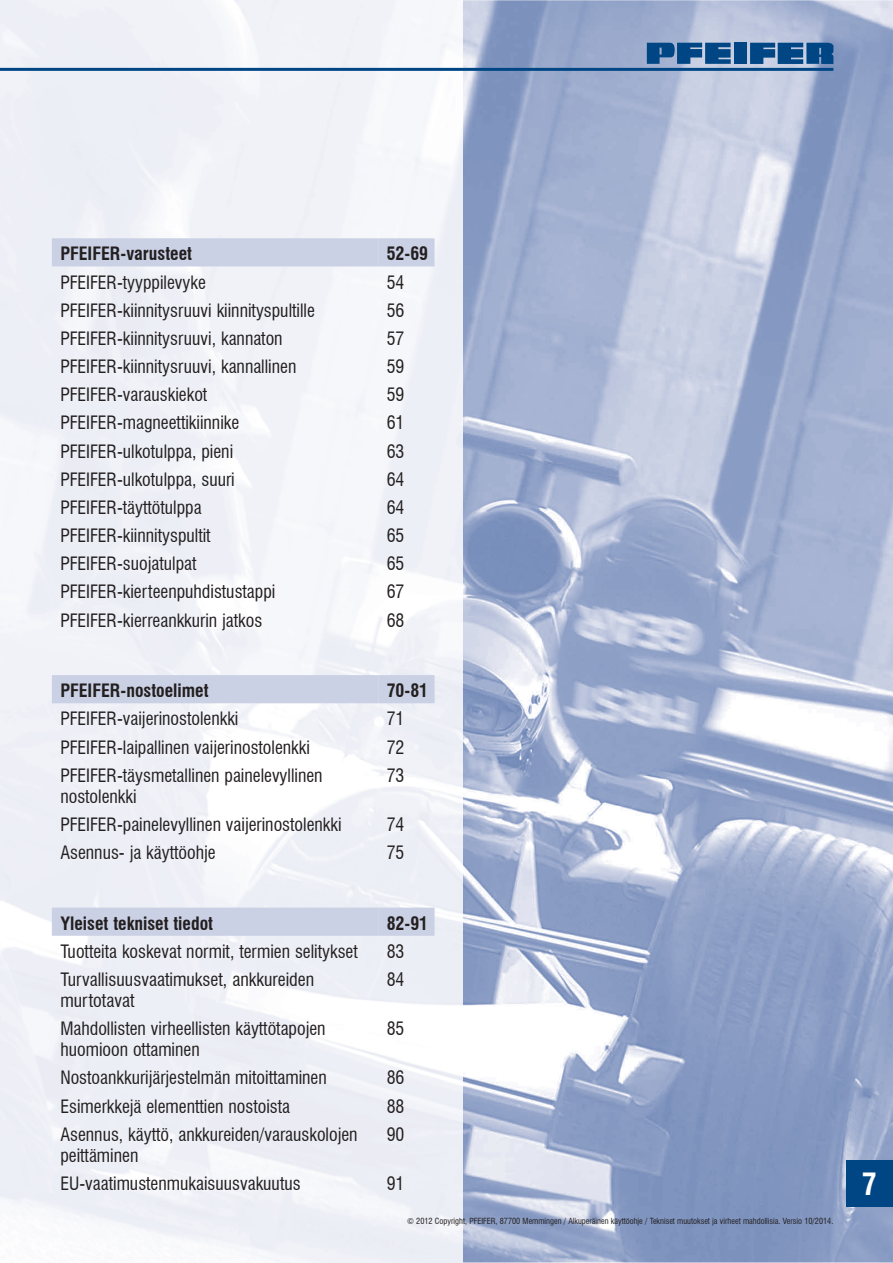
<style>
.page{position:relative;width:893px;height:1263px;background:#fff}
.page>*{position:absolute;margin:0;border:0;box-sizing:border-box;transform-origin:0 0}
.t1{font:700 condensed 30px "Swiss 721 BT";color:#fff}
.t2{font:condensed 18px/21px "Swiss 721 BT";color:#231f20}
.t3{font:700 condensed 18px "Swiss 721 BT";color:#231f20}
.t4{font:condensed 8.25px "Swiss 721 BT";color:#231f20}
</style>
<div class="page">
<img style="left:462px;top:0;width:430px;height:1263px">
<hr style="left:0;top:68px;width:833px;height:3px;background:#004685">
<svg style="left:646px;top:43px;width:84px;height:21px;background:#296198"></svg>
<div style="left:734px;top:43px;width:12px;height:21px;background:#004685"></div>
<svg style="left:750px;top:43px;width:83px;height:21px;background:#205c94"></svg>
<div style="left:846px;top:1161px;width:46px;height:46px;background:#004685"></div>
<svg style="left:52px;top:238px;width:326px;height:698px;fill:#f0f2f8"></svg>
<svg style="left:378px;top:238px;width:56px;height:698px"></svg>
<p class="t3" style="left:60px;top:243px;width:133px">PFEIFER-varusteet</p>
<p class="t3" style="left:387px;top:243px;width:43px">52-69</p>
<p class="t2" style="left:60px;top:272px;width:147px">PFEIFER-tyyppilevyke</p>
<p class="t2" style="left:387px;top:272px;width:19px">54</p>
<p class="t2" style="left:60px;top:300px;width:256px">PFEIFER-kiinnitysruuvi kiinnityspultille</p>
<p class="t2" style="left:387px;top:300px;width:19px">56</p>
<p class="t2" style="left:60px;top:328px;width:224px">PFEIFER-kiinnitysruuvi, kannaton</p>
<p class="t2" style="left:387px;top:328px;width:19px">57</p>
<p class="t2" style="left:60px;top:356px;width:237px">PFEIFER-kiinnitysruuvi, kannallinen</p>
<p class="t2" style="left:387px;top:356px;width:19px">59</p>
<p class="t2" style="left:60px;top:384px;width:148px">PFEIFER-varauskiekot</p>
<p class="t2" style="left:387px;top:384px;width:19px">59</p>
<p class="t2" style="left:60px;top:412px;width:180px">PFEIFER-magneettikiinnike</p>
<p class="t2" style="left:386px;top:412px;width:19px">61</p>
<p class="t2" style="left:60px;top:441px;width:174px">PFEIFER-ulkotulppa, pieni</p>
<p class="t2" style="left:387px;top:441px;width:19px">63</p>
<p class="t2" style="left:60px;top:469px;width:176px">PFEIFER-ulkotulppa, suuri</p>
<p class="t2" style="left:387px;top:469px;width:19px">64</p>
<p class="t2" style="left:60px;top:497px;width:143px">PFEIFER-täyttötulppa</p>
<p class="t2" style="left:387px;top:497px;width:19px">64</p>
<p class="t2" style="left:60px;top:525px;width:152px">PFEIFER-kiinnityspultit</p>
<p class="t2" style="left:386px;top:525px;width:19px">65</p>
<p class="t2" style="left:60px;top:553px;width:138px">PFEIFER-suojatulpat</p>
<p class="t2" style="left:387px;top:553px;width:19px">65</p>
<p class="t2" style="left:60px;top:581px;width:216px">PFEIFER-kierteenpuhdistustappi</p>
<p class="t2" style="left:386px;top:581px;width:19px">67</p>
<p class="t2" style="left:60px;top:610px;width:203px">PFEIFER-kierreankkurin jatkos</p>
<p class="t2" style="left:387px;top:610px;width:19px">68</p>
<p class="t3" style="left:60px;top:680px;width:150px">PFEIFER-nostoelimet</p>
<p class="t3" style="left:387px;top:680px;width:43px">70-81</p>
<p class="t2" style="left:60px;top:708px;width:180px">PFEIFER-vaijerinostolenkki</p>
<p class="t2" style="left:387px;top:708px;width:19px">71</p>
<p class="t2" style="left:60px;top:737px;width:251px">PFEIFER-laipallinen vaijerinostolenkki</p>
<p class="t2" style="left:387px;top:737px;width:19px">72</p>
<p class="t2" style="left:60px;top:765px;width:264px">PFEIFER-täysmetallinen painelevyllinen nostolenkki</p>
<p class="t2" style="left:387px;top:765px;width:19px">73</p>
<p class="t2" style="left:60px;top:814px;width:283px">PFEIFER-painelevyllinen vaijerinostolenkki</p>
<p class="t2" style="left:387px;top:814px;width:19px">74</p>
<p class="t2" style="left:60px;top:842px;width:157px">Asennus- ja käyttöohje</p>
<p class="t2" style="left:387px;top:842px;width:19px">75</p>
<p class="t3" style="left:60px;top:912px;width:154px">Yleiset tekniset tiedot</p>
<p class="t3" style="left:387px;top:912px;width:43px">82-91</p>
<p class="t2" style="left:60px;top:941px;width:299px">Tuotteita koskevat normit, termien selitykset</p>
<p class="t2" style="left:387px;top:941px;width:19px">83</p>
<p class="t2" style="left:60px;top:969px;width:255px">Turvallisuusvaatimukset, ankkureiden murtotavat</p>
<p class="t2" style="left:387px;top:969px;width:19px">84</p>
<p class="t2" style="left:60px;top:1018px;width:267px">Mahdollisten virheellisten käyttötapojen huomioon ottaminen</p>
<p class="t2" style="left:387px;top:1018px;width:19px">85</p>
<p class="t2" style="left:60px;top:1067px;width:268px">Nostoankkurijärjestelmän mitoittaminen</p>
<p class="t2" style="left:387px;top:1067px;width:19px">86</p>
<p class="t2" style="left:60px;top:1096px;width:231px">Esimerkkejä elementtien nostoista</p>
<p class="t2" style="left:387px;top:1096px;width:19px">88</p>
<p class="t2" style="left:60px;top:1124px;width:299px">Asennus, käyttö, ankkureiden/varauskolojen peittäminen</p>
<p class="t2" style="left:387px;top:1124px;width:19px">90</p>
<p class="t2" style="left:60px;top:1173px;width:242px">EU-vaatimustenmukaisuusvakuutus</p>
<p class="t2" style="left:387px;top:1173px;width:19px">91</p>
<p class="t4" style="left:407px;top:1216px;width:428px">© 2012 Copyright, PFEIFER, 87700 Memmingen / Alkuperäinen käyttöohje / Tekniset muutokset ja virheet mahdollisia. Versio 10/2014.</p>
<h1 class="t1" style="left:861px;top:1166px;width:16px">7</h1>
</div>
